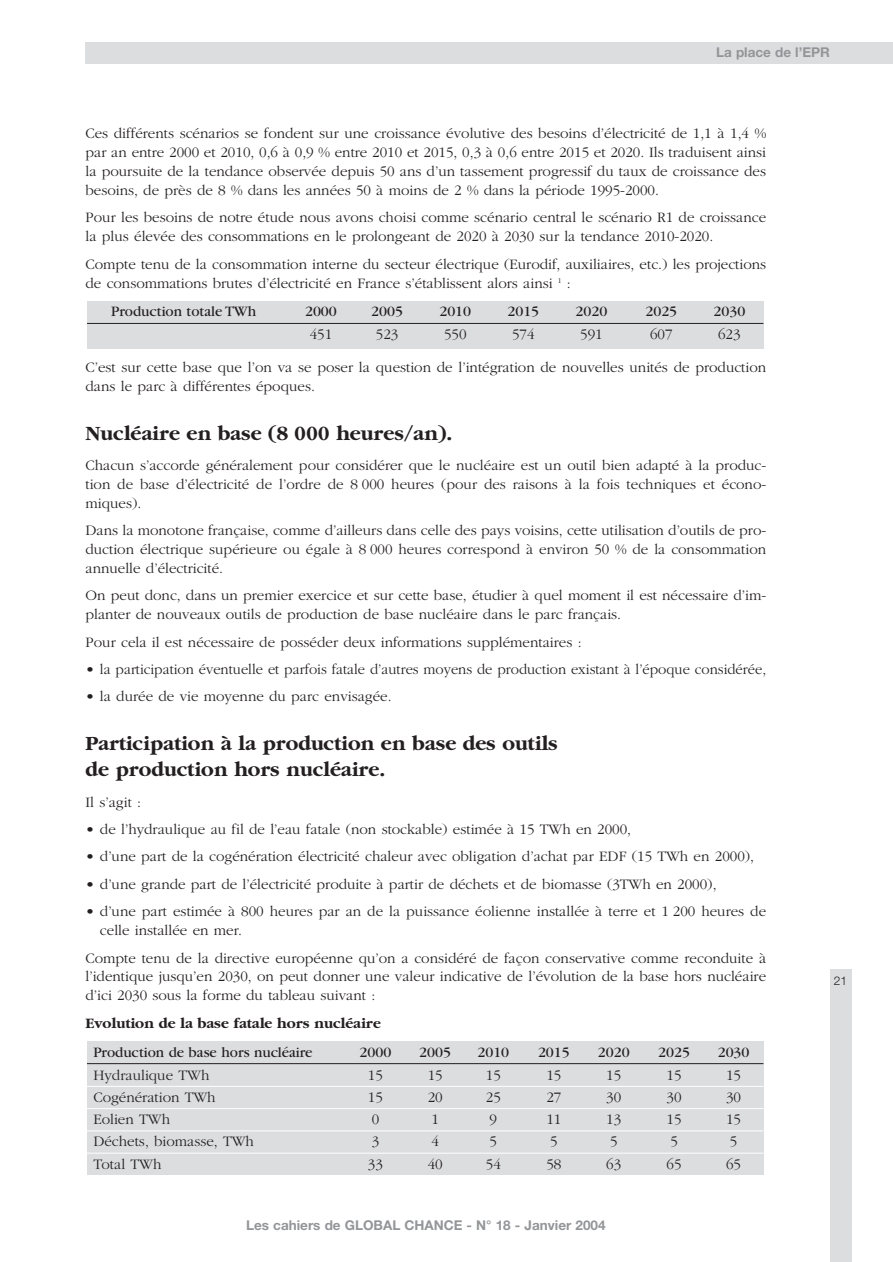
<style>
.page{position:relative;width:893px;height:1262px;background:#fff}
.page>*{position:absolute;margin:0;border:0;box-sizing:border-box;transform-origin:0 0}
.t1{font:700 21px/26.1px "Garamond";color:#231f20}
.t2{font:300 15px/18.9px "Garamond";color:#231f20}
.t3{font:15px "Garamond";color:#231f20}
.t4{font:700 15px "Garamond";color:#231f20}
.t5{font:700 13.5px "Helvetica Neue";color:#939598}
.t6{font:300 12px "Helvetica Neue";color:#231f20}
</style>
<div class="page">
<div style="left:85px;top:43px;width:807px;height:21px;background:#dcdddf"></div>
<div style="left:830px;top:969px;width:21px;height:293px;background:#dcdddf"></div>
<div style="left:87px;top:1041px;width:676px;height:133px;background:#dcdddf"></div>
<hr style="left:87px;top:1063px;width:676px;height:1px;background:#231f20">
<hr style="left:87px;top:1086px;width:676px;height:1px;background:#fff">
<hr style="left:87px;top:1108px;width:676px;height:1px;background:#fff">
<hr style="left:87px;top:1130px;width:676px;height:1px;background:#fff">
<hr style="left:87px;top:1152px;width:676px;height:1px;background:#fff">
<div style="left:87px;top:301px;width:676px;height:48px;background:#dcdddf"></div>
<hr style="left:87px;top:323px;width:676px;height:1px;background:#231f20">
<p class="t5" style="left:716px;top:47px;width:115px">La place de l’EPR</p>
<p class="t2" style="left:85px;top:125px;width:682px;text-align:justify">Ces différents scénarios se fondent sur une croissance évolutive des besoins d’électricité de 1,1 à 1,4 % par an entre 2000 et 2010, 0,6 à 0,9 % entre 2010 et 2015, 0,3 à 0,6 entre 2015 et 2020. Ils traduisent ainsi la poursuite de la tendance observée depuis 50 ans d’un tassement progressif du taux de croissance des besoins, de près de 8 % dans les années 50 à moins de 2 % dans la période 1995-2000.</p>
<p class="t2" style="left:85px;top:209px;width:682px">Pour les besoins de notre étude nous avons choisi comme scénario central le scénario R1 de croissance la plus élevée des consommations en le prolongeant de 2020 à 2030 sur la tendance 2010-2020.</p>
<p class="t2" style="left:85px;top:255px;width:682px">Compte tenu de la consommation interne du secteur électrique (Eurodif, auxiliaires, etc.) les projections de consommations brutes d’électricité en France s’établissent alors ainsi <sup>1</sup> :</p>
<p class="t3" style="left:111px;top:306px;width:146px">Production totale TWh</p>
<p class="t3" style="left:305px;top:306px;width:33px">2000</p>
<p class="t3" style="left:371px;top:306px;width:33px">2005</p>
<p class="t3" style="left:439px;top:306px;width:33px">2010</p>
<p class="t3" style="left:507px;top:306px;width:33px">2015</p>
<p class="t3" style="left:575px;top:306px;width:33px">2020</p>
<p class="t3" style="left:645px;top:306px;width:33px">2025</p>
<p class="t3" style="left:713px;top:306px;width:33px">2030</p>
<p class="t2" style="left:310px;top:326px;width:24px">451</p>
<p class="t2" style="left:376px;top:326px;width:24px">523</p>
<p class="t2" style="left:444px;top:326px;width:24px">550</p>
<p class="t2" style="left:512px;top:326px;width:24px">574</p>
<p class="t2" style="left:580px;top:326px;width:24px">591</p>
<p class="t2" style="left:650px;top:326px;width:24px">607</p>
<p class="t2" style="left:718px;top:326px;width:24px">623</p>
<p class="t2" style="left:85px;top:359px;width:682px">C’est sur cette base que l’on va se poser la question de l’intégration de nouvelles unités de production dans le parc à différentes époques.</p>
<h1 class="t1" style="left:85px;top:421px;width:368px">Nucléaire en base (8 000 heures/an).</h1>
<p class="t2" style="left:85px;top:457px;width:682px;text-align:justify">Chacun s’accorde généralement pour considérer que le nucléaire est un outil bien adapté à la produc&shy;tion de base d’électricité de l’ordre de 8 000 heures (pour des raisons à la fois techniques et écono&shy;miques).</p>
<p class="t2" style="left:85px;top:522px;width:682px;text-align:justify">Dans la monotone française, comme d’ailleurs dans celle des pays voisins, cette utilisation d’outils de pro&shy;duction électrique supérieure ou égale à 8 000 heures correspond à environ 50 % de la consommation annuelle d’électricité.</p>
<p class="t2" style="left:85px;top:587px;width:682px">On peut donc, dans un premier exercice et sur cette base, étudier à quel moment il est nécessaire d’im&shy;planter de nouveaux outils de production de base nucléaire dans le parc français.</p>
<p class="t2" style="left:85px;top:633px;width:497px">Pour cela il est nécessaire de posséder deux informations supplémentaires :</p>
<p class="t2" style="left:85px;top:661px;width:682px">• la participation éventuelle et parfois fatale d’autres moyens de production existant à l’époque considérée,</p>
<p class="t2" style="left:85px;top:688px;width:308px">• la durée de vie moyenne du parc envisagée.</p>
<h1 class="t1" style="left:85px;top:732px;width:474px">Participation à la production en base des outils de production hors nucléaire.</h1>
<p class="t2" style="left:85px;top:793px;width:57px">Il s’agit :</p>
<p class="t2" style="left:85px;top:821px;width:547px">• de l’hydraulique au fil de l’eau fatale (non stockable) estimée à 15 TWh en 2000,</p>
<p class="t2" style="left:85px;top:848px;width:670px">• d’une part de la cogénération électricité chaleur avec obligation d’achat par EDF (15 TWh en 2000),</p>
<p class="t2" style="left:85px;top:875px;width:632px">• d’une grande part de l’électricité produite à partir de déchets et de biomasse (3TWh en 2000),</p>
<p class="t2" style="left:100px;top:903px;width:667px;text-indent:-14px">• d’une part estimée à 800 heures par an de la puissance éolienne installée à terre et 1 200 heures de celle installée en mer.</p>
<p class="t2" style="left:85px;top:949px;width:682px;text-align:justify">Compte tenu de la directive européenne qu’on a considéré de façon conservative comme reconduite à l’identique jusqu’en 2030, on peut donner une valeur indicative de l’évolution de la base hors nucléaire d’ici 2030 sous la forme du tableau suivant :</p>
<p class="t4" style="left:85px;top:1017px;width:297px">Evolution de la base fatale hors nucléaire</p>
<p class="t3" style="left:93px;top:1046px;width:221px">Production de base hors nucléaire</p>
<p class="t3" style="left:359px;top:1046px;width:33px">2000</p>
<p class="t3" style="left:419px;top:1046px;width:33px">2005</p>
<p class="t3" style="left:477px;top:1046px;width:33px">2010</p>
<p class="t3" style="left:538px;top:1046px;width:33px">2015</p>
<p class="t3" style="left:597px;top:1046px;width:33px">2020</p>
<p class="t3" style="left:658px;top:1046px;width:33px">2025</p>
<p class="t3" style="left:717px;top:1046px;width:33px">2030</p>
<p class="t2" style="left:93px;top:1066px;width:117px">Hydraulique TWh</p>
<p class="t2" style="left:368px;top:1066px;width:16px">15</p>
<p class="t2" style="left:427px;top:1066px;width:16px">15</p>
<p class="t2" style="left:486px;top:1066px;width:16px">15</p>
<p class="t2" style="left:546px;top:1066px;width:16px">15</p>
<p class="t2" style="left:606px;top:1066px;width:16px">15</p>
<p class="t2" style="left:666px;top:1066px;width:16px">15</p>
<p class="t2" style="left:726px;top:1066px;width:16px">15</p>
<p class="t2" style="left:93px;top:1088px;width:124px">Cogénération TWh</p>
<p class="t2" style="left:368px;top:1088px;width:16px">15</p>
<p class="t2" style="left:427px;top:1088px;width:16px">20</p>
<p class="t2" style="left:486px;top:1088px;width:16px">25</p>
<p class="t2" style="left:546px;top:1088px;width:16px">27</p>
<p class="t2" style="left:606px;top:1088px;width:16px">30</p>
<p class="t2" style="left:666px;top:1088px;width:16px">30</p>
<p class="t2" style="left:726px;top:1088px;width:16px">30</p>
<p class="t2" style="left:93px;top:1111px;width:78px">Eolien TWh</p>
<p class="t2" style="left:371px;top:1111px;width:9px">0</p>
<p class="t2" style="left:431px;top:1111px;width:9px">1</p>
<p class="t2" style="left:489px;top:1111px;width:9px">9</p>
<p class="t2" style="left:546px;top:1111px;width:16px">11</p>
<p class="t2" style="left:606px;top:1111px;width:16px">13</p>
<p class="t2" style="left:666px;top:1111px;width:16px">15</p>
<p class="t2" style="left:726px;top:1111px;width:16px">15</p>
<p class="t2" style="left:93px;top:1133px;width:162px">Déchets, biomasse, TWh</p>
<p class="t2" style="left:371px;top:1133px;width:9px">3</p>
<p class="t2" style="left:431px;top:1133px;width:9px">4</p>
<p class="t2" style="left:489px;top:1133px;width:9px">5</p>
<p class="t2" style="left:550px;top:1133px;width:9px">5</p>
<p class="t2" style="left:610px;top:1133px;width:9px">5</p>
<p class="t2" style="left:670px;top:1133px;width:9px">5</p>
<p class="t2" style="left:730px;top:1133px;width:9px">5</p>
<p class="t2" style="left:93px;top:1155px;width:70px">Total TWh</p>
<p class="t2" style="left:368px;top:1155px;width:16px">33</p>
<p class="t2" style="left:427px;top:1155px;width:16px">40</p>
<p class="t2" style="left:486px;top:1155px;width:16px">54</p>
<p class="t2" style="left:546px;top:1155px;width:16px">58</p>
<p class="t2" style="left:606px;top:1155px;width:16px">63</p>
<p class="t2" style="left:666px;top:1155px;width:16px">65</p>
<p class="t2" style="left:726px;top:1155px;width:16px">65</p>
<p class="t5" style="left:246px;top:1220px;width:361px">Les cahiers de GLOBAL CHANCE - N° 18 - Janvier 2004</p>
<p class="t6" style="left:834px;top:976px;width:15px">21</p>
</div>
